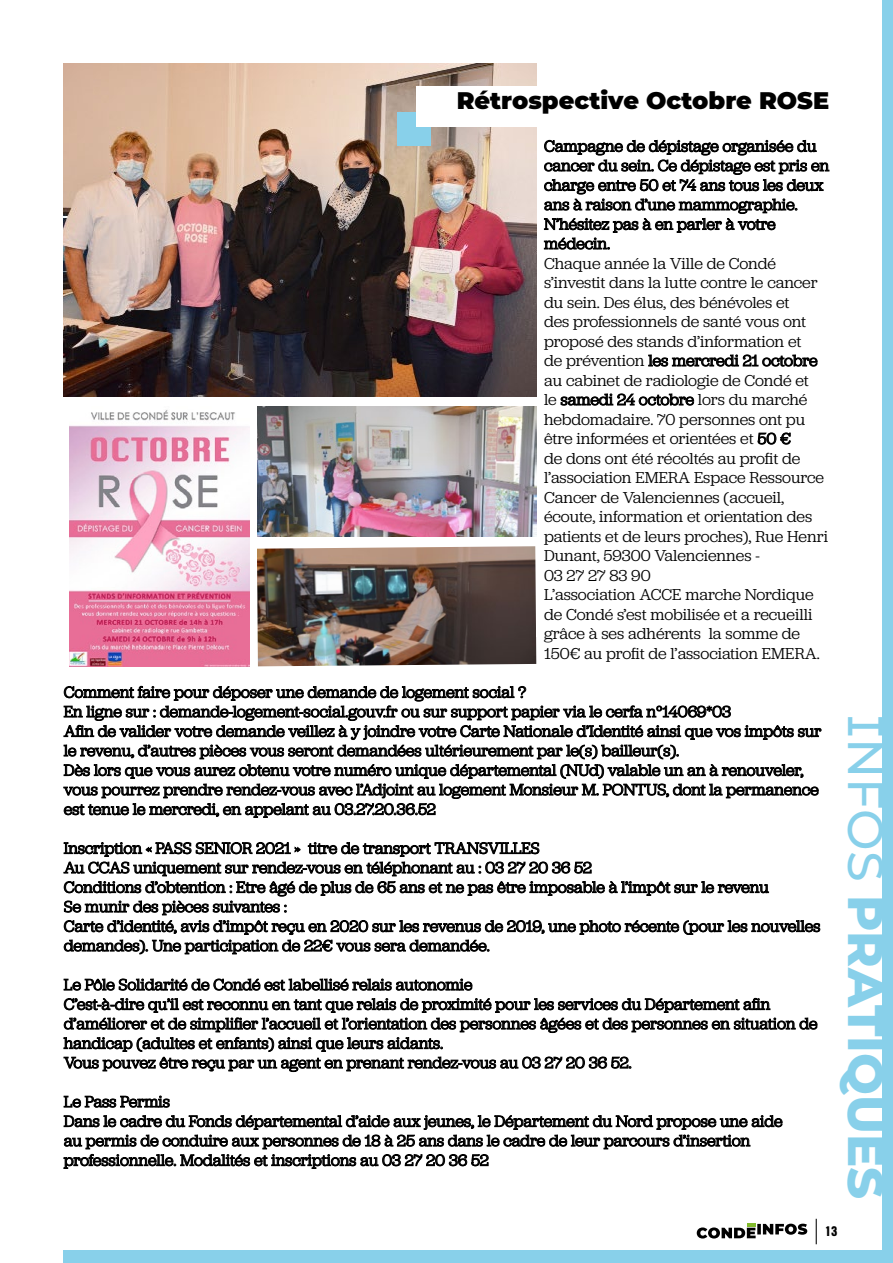
<style>
.page{position:relative;width:893px;height:1263px;background:#fff}
.page>*{position:absolute;margin:0;border:0;box-sizing:border-box;transform-origin:0 0}
.t1{font:800 49.5px "Montserrat";color:#88d0ea}
.t2{font:900 24px "Montserrat";color:#000}
.t3{font:16.5px/19.5px "Jubilat";color:#000}
.t4{font:900 13.5px "Nimbus San Con L";color:#000}
.s1{font-weight:500}
</style>
<div class="page">
<img style="left:70px;top:410px;width:179px;height:256px">
<img style="left:64px;top:64px;width:472px;height:332px">
<img style="left:257px;top:407px;width:279px;height:130px">
<img style="left:257px;top:546px;width:279px;height:120px">
<svg style="left:816px;top:1219px;width:1px;height:25px"></svg>
<svg style="left:697px;top:1224px;width:110px;height:14px"></svg>
<div style="left:64px;top:1251px;width:829px;height:12px;background:#88d0ea"></div>
<div style="left:882px;top:0;width:11px;height:1263px;background:#88d0ea"></div>
<svg style="left:63px;top:686px;width:759px;height:269px"></svg>
<svg style="left:63px;top:978px;width:755px;height:95px"></svg>
<svg style="left:63px;top:1095px;width:720px;height:74px"></svg>
<div style="left:397px;top:112px;width:34px;height:33px;background:#88d0ea"></div>
<svg style="left:544px;top:140px;width:285px;height:110px"></svg>
<svg style="left:648px;top:354px;width:170px;height:13px"></svg>
<svg style="left:560px;top:393px;width:134px;height:13px"></svg>
<svg style="left:758px;top:432px;width:33px;height:13px"></svg>
<div style="left:417px;top:86px;width:412px;height:40px;background:#fff"></div>
<h2 class="t2" style="left:457px;top:83px;width:374px">Rétrospective Octobre ROSE</h2>
<p class="t3" style="left:544px;top:136px;width:287px">Campagne de dépistage organisée du cancer du sein. Ce dépistage est pris en charge entre 50 et 74 ans tous les deux ans à raison d’une mammographie.<br>N’hésitez pas à en parler à votre médecin.<br>Chaque année la Ville de Condé s’investit dans la lutte contre le cancer du sein. Des élus, des bénévoles et<br>des professionnels de santé vous ont proposé des stands d’information et<br>de prévention les mercredi 21 octobre au cabinet de radiologie de Condé et<br>le samedi 24 octobre lors du marché hebdomadaire. 70 personnes ont pu être informées et orientées et 50 €<br>de dons ont été récoltés au profit de l’association EMERA Espace Ressource Cancer de Valenciennes (accueil, écoute, information et orientation des patients et de leurs proches), Rue Henri Dunant, 59300 Valenciennes -<br>03 27 27 83 90<br>L’association ACCE marche Nordique de Condé s’est mobilisée et a recueilli grâce à ses adhérents la somme de 150€ au profit de l’association EMERA.</p>
<p class="t3" style="left:64px;top:682px;width:759px">Comment faire pour déposer une demande de logement social ?<br>En ligne sur : demande-logement-social.gouv.fr ou sur support papier via le cerfa n°14069*03<br>Afin de valider votre demande veillez à y joindre votre Carte Nationale d’Identité ainsi que vos impôts sur le revenu, d’autres pièces vous seront demandées ultérieurement par le(s) bailleur(s).<br>Dès lors que vous aurez obtenu votre numéro unique départemental (NUd) valable un an à renouveler, vous pourrez prendre rendez-vous avec l’Adjoint au logement Monsieur M. PONTUS, dont la permanence est tenue le mercredi, en appelant au 03.27.20.36.52</p>
<p class="t3" style="left:64px;top:838px;width:758px">Inscription « PASS SENIOR 2021 » titre de transport TRANSVILLES<br>Au CCAS uniquement sur rendez-vous en téléphonant au : 03 27 20 36 52<br>Conditions d’obtention : Etre âgé de plus de 65 ans et ne pas être imposable à l’impôt sur le revenu<br>Se munir des pièces suivantes :<br>Carte d’identité, avis d’impôt reçu en 2020 sur les revenus de 2019, une photo récente (pour les nouvelles demandes). Une participation de 22€ vous sera demandée.</p>
<p class="t3" style="left:64px;top:974px;width:755px">Le Pôle Solidarité de Condé est labellisé relais autonomie<br>C’est-à-dire qu’il est reconnu en tant que relais de proximité pour les services du Département afin d’améliorer et de simplifier l’accueil et l’orientation des personnes âgées et des personnes en situation de handicap (adultes et enfants) ainsi que leurs aidants.<br>Vous pouvez être reçu par un agent en prenant rendez-vous au 03 27 20 36 52.</p>
<p class="t3" style="left:64px;top:1091px;width:720px">Le Pass Permis<br>Dans le cadre du Fonds départemental d’aide aux jeunes, le Département du Nord propose une aide au permis de conduire aux personnes de 18 à 25 ans dans le cadre de leur parcours d’insertion professionnelle. Modalités et inscriptions au 03 27 20 36 52</p>
<h1 class="t1" style="left:902px;top:715px;width:485px;rotate:90deg"><span class="s1">INFOS</span> PRATIQUES</h1>
<p class="t4" style="left:825px;top:1221px;width:14px">13</p>
</div>
